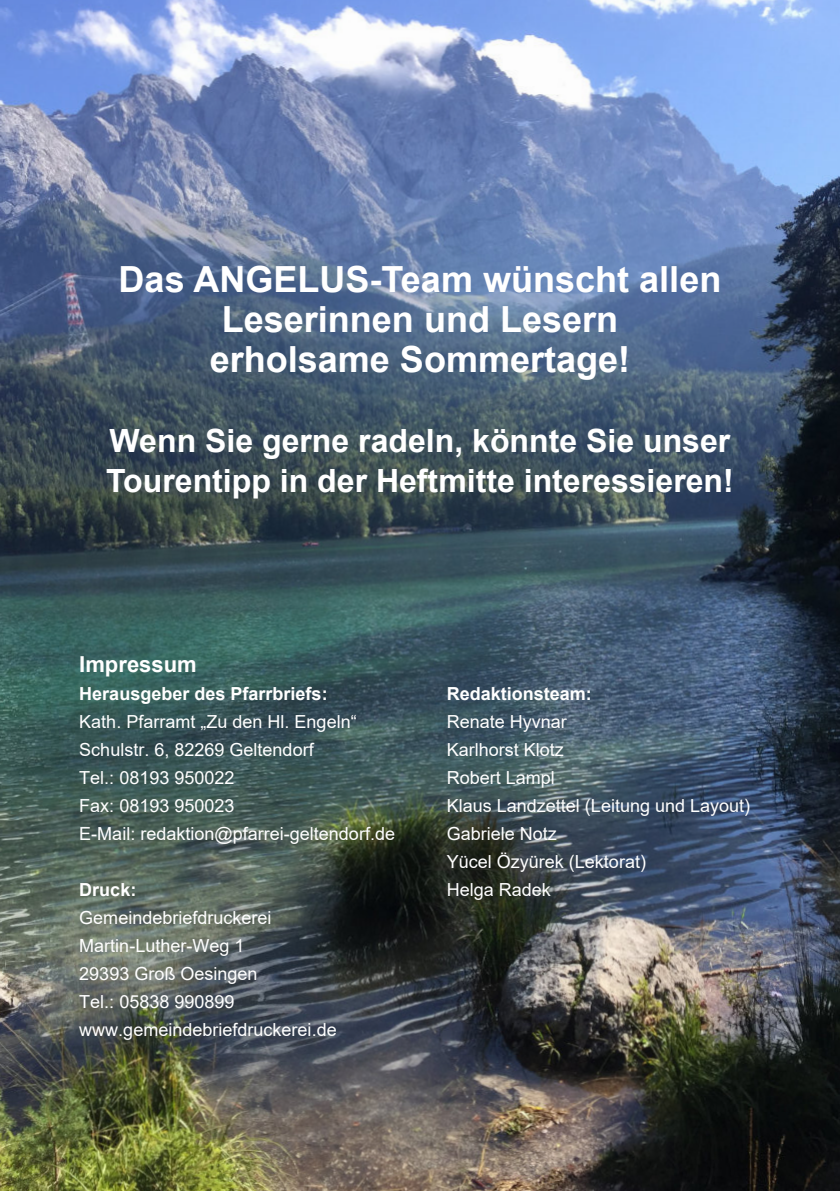
<style>
.page{position:relative;width:840px;height:1191px;background:#fff}
.page>*{position:absolute;margin:0;border:0;box-sizing:border-box;transform-origin:0 0}
.t1{font:700 36px/40px "Arial";color:#fff;text-align:center}
.t2{font:700 32px/40px "Arial";color:#fff}
.t3{font:700 22px "Arial";color:#fff}
.t4{font:18px/28px "Arial";color:#fff}
.t5{font:700 18px "Arial";color:#fff}
</style>
<div class="page">
<img style="left:0;top:0;width:839px;height:1191px">
<h1 class="t1" style="left:118px;top:263px;width:604px">Das ANGELUS-Team wünscht allen<br>Leserinnen und Lesern<br>erholsame Sommertage!</h1>
<h2 class="t2" style="left:106px;top:424px;width:629px">Wenn Sie gerne radeln, könnte Sie unser<br>Tourentipp in der Heftmitte interessieren!</h2>
<p class="t3" style="left:79px;top:656px;width:119px">Impressum</p>
<p class="t5" style="left:79px;top:687px;width:250px">Herausgeber des Pfarrbriefs:</p>
<p class="t4" style="left:79px;top:709px;width:317px">Kath. Pfarramt „Zu den Hl. Engeln“<br>Schulstr. 6, 82269 Geltendorf<br>Tel.: 08193 950022<br>Fax: 08193 950023<br>E-Mail: redaktion@pfarrei-geltendorf.de</p>
<p class="t5" style="left:79px;top:883px;width:59px">Druck:</p>
<p class="t4" style="left:79px;top:905px;width:259px">Gemeindebriefdruckerei<br>Martin-Luther-Weg 1<br>29393 Groß Oesingen<br>Tel.: 05838 990899 www.gemeindebriefdruckerei.de</p>
<p class="t5" style="left:446px;top:687px;width:147px">Redaktionsteam:</p>
<p class="t4" style="left:446px;top:709px;width:305px">Renate Hyvnar<br>Karlhorst Klotz<br>Robert Lampl<br>Klaus Landzettel (Leitung und Layout)<br>Gabriele Notz<br>Yücel Özyürek (Lektorat)<br>Helga Radek</p>
</div>
